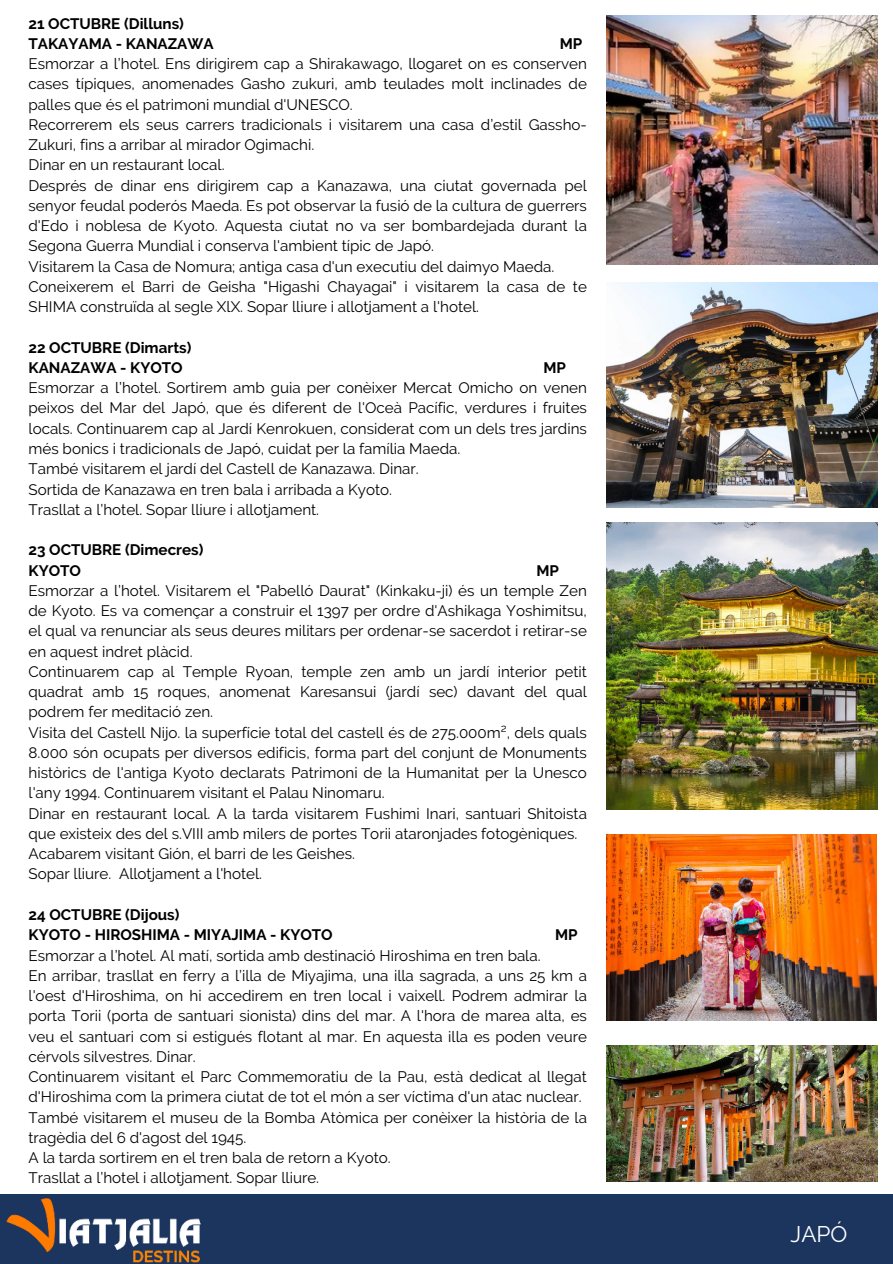
<style>
.page{position:relative;width:893px;height:1264px;background:#fff}
.page>*{position:absolute;margin:0;border:0;box-sizing:border-box;transform-origin:0 0}
.t1{font:22.5px "Raleway";color:#fff}
.t2{font:15.15px/20.2px "Raleway";color:#000}
.t3{font:700 15.15px/20.2px "Raleway";color:#000}
</style>
<div class="page">
<div style="left:0;top:1193px;width:892px;height:70px;background:#1c355e"></div>
<img style="left:0;top:1193px;width:222px;height:70px">
<img style="left:606px;top:282px;width:271px;height:225px">
<img style="left:606px;top:15px;width:271px;height:250px">
<img style="left:606px;top:835px;width:270px;height:185px">
<img style="left:606px;top:522px;width:271px;height:287px">
<img style="left:606px;top:1045px;width:271px;height:136px">
<p class="t3" style="left:29px;top:13px;width:187px">21 OCTUBRE (Dilluns)<br>TAKAYAMA - KANAZAWA</p>
<p class="t3" style="left:559px;top:33px;width:24px">MP</p>
<p class="t2" style="left:29px;top:54px;width:560px">Esmorzar a l’hotel. Ens dirigirem cap a Shirakawago, llogaret on es conserven cases típiques, anomenades Gasho zukuri, amb teulades molt inclinades de palles que és el patrimoni mundial d'UNESCO.<br>Recorrerem els seus carrers tradicionals i visitarem una casa d’estil Gassho-Zukuri, fins a arribar al mirador Ogimachi.<br>Dinar en un restaurant local.<br>Després de dinar ens dirigirem cap a Kanazawa, una ciutat governada pel senyor feudal poderós Maeda. Es pot observar la fusió de la cultura de guerrers d'Edo i noblesa de Kyoto. Aquesta ciutat no va ser bombardejada durant la Segona Guerra Mundial i conserva l'ambient típic de Japó.<br>Visitarem la Casa de Nomura; antiga casa d'un executiu del daimyo Maeda.<br>Coneixerem el Barri de Geisha "Higashi Chayagai" i visitarem la casa de te SHIMA construïda al segle XlX. Sopar lliure i allotjament a l'hotel.</p>
<p class="t3" style="left:29px;top:337px;width:164px">22 OCTUBRE (Dimarts)<br>KANAZAWA - KYOTO</p>
<p class="t3" style="left:543px;top:357px;width:24px">MP</p>
<p class="t2" style="left:29px;top:378px;width:560px">Esmorzar a l’hotel. Sortirem amb guia per conèixer Mercat Omicho on venen peixos del Mar del Japó, que és diferent de l'Oceà Pacífic, verdures i fruites locals. Continuarem cap al Jardí Kenrokuen, considerat com un dels tres jardins més bonics i tradicionals de Japó, cuidat per la família Maeda.<br>També visitarem el jardí del Castell de Kanazawa. Dinar.<br>Sortida de Kanazawa en tren bala i arribada a Kyoto.<br>Trasllat a l’hotel. Sopar lliure i allotjament.</p>
<p class="t3" style="left:29px;top:540px;width:176px">23 OCTUBRE (Dimecres)<br>KYOTO</p>
<p class="t3" style="left:536px;top:560px;width:24px">MP</p>
<p class="t2" style="left:29px;top:580px;width:560px">Esmorzar a l’hotel. Visitarem el "Pabelló Daurat" (Kinkaku-ji) és un temple Zen de Kyoto. Es va començar a construir el 1397 per ordre d'Ashikaga Yoshimitsu, el qual va renunciar als seus deures militars per ordenar-se sacerdot i retirar-se en aquest indret plàcid.<br>Continuarem cap al Temple Ryoan, temple zen amb un jardí interior petit quadrat amb 15 roques, anomenat Karesansui (jardí sec) davant del qual podrem fer meditació zen.<br>Visita del Castell Nijo. la superfície total del castell és de 275.000m², dels quals 8.000 són ocupats per diversos edificis, forma part del conjunt de Monuments històrics de l'antiga Kyoto declarats Patrimoni de la Humanitat per la Unesco l'any 1994. Continuarem visitant el Palau Ninomaru.<br>Dinar en restaurant local. A la tarda visitarem Fushimi Inari, santuari Shitoista que existeix des del s.VIII amb milers de portes Torii ataronjades fotogèniques.<br>Acabarem visitant Gión, el barri de les Geishes.<br>Sopar lliure. Allotjament a l'hotel.</p>
<p class="t3" style="left:29px;top:904px;width:306px">24 OCTUBRE (Dijous)<br>KYOTO - HIROSHIMA - MIYAJIMA - KYOTO</p>
<p class="t3" style="left:555px;top:924px;width:24px">MP</p>
<p class="t2" style="left:29px;top:945px;width:560px">Esmorzar a l’hotel. Al matí, sortida amb destinació Hiroshima en tren bala.<br>En arribar, trasllat en ferry a l’illa de Miyajima, una illa sagrada, a uns 25 km a l'oest d'Hiroshima, on hi accedirem en tren local i vaixell. Podrem admirar la porta Torii (porta de santuari sionista) dins del mar. A l'hora de marea alta, es veu el santuari com si estigués flotant al mar. En aquesta illa es poden veure cérvols silvestres. Dinar.<br>Continuarem visitant el Parc Commemoratiu de la Pau, està dedicat al llegat d'Hiroshima com la primera ciutat de tot el món a ser víctima d'un atac nuclear.<br>També visitarem el museu de la Bomba Atòmica per conèixer la història de la tragèdia del 6 d'agost del 1945.<br>A la tarda sortirem en el tren bala de retorn a Kyoto.<br>Trasllat a l’hotel i allotjament. Sopar lliure.</p>
<h1 class="t1" style="left:790px;top:1221px;width:58px">JAPÓ</h1>
</div>
